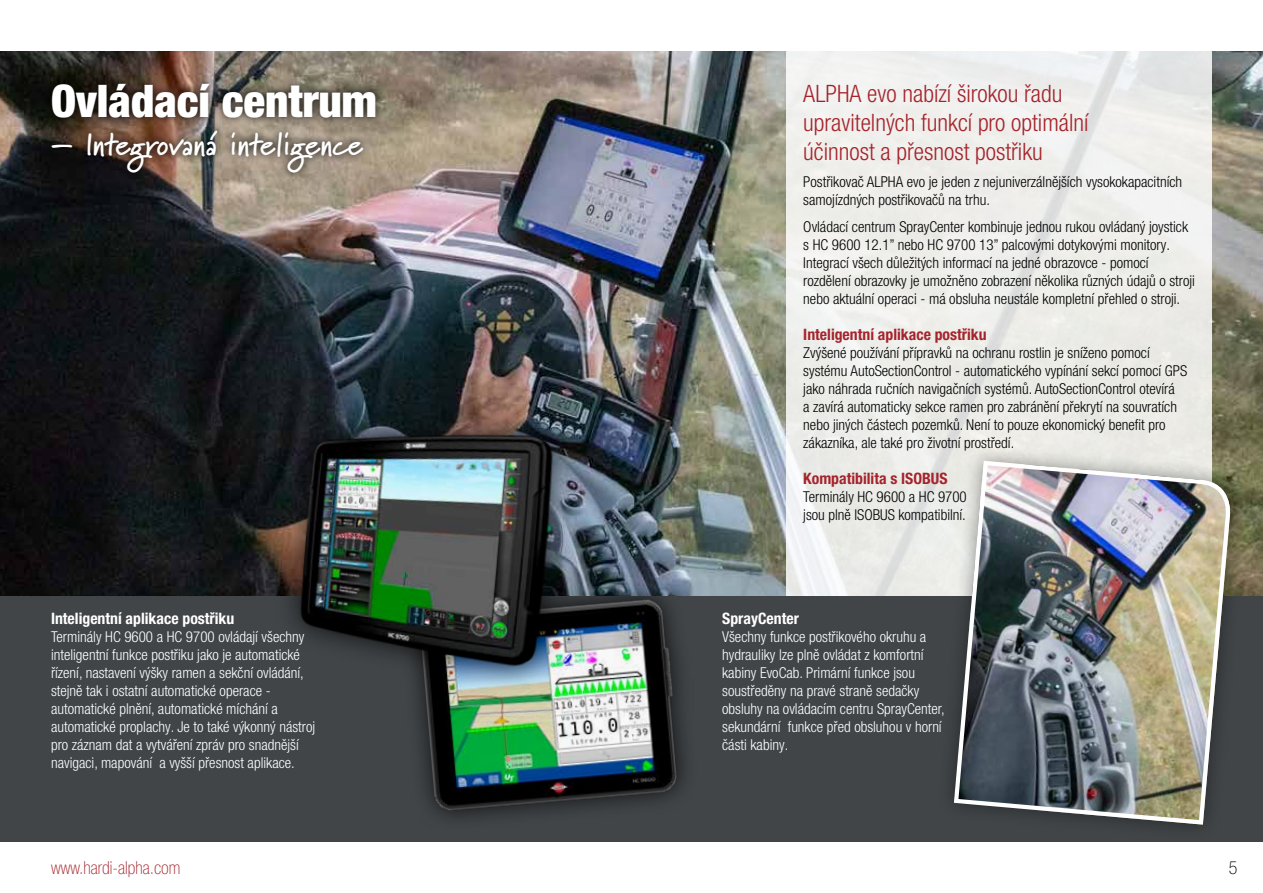
<style>
.page{position:relative;width:1263px;height:893px;background:#fff}
.page>*{position:absolute;margin:0;border:0;box-sizing:border-box;transform-origin:0 0}
.t1{font:900 condensed 45px "Helvetica Neue LT Pro";color:#fff}
.t2{font:700 31.5px "Marydale";color:#fff}
.t3{font:300 condensed 24px/28.8px "Helvetica Neue LT Pro";color:#a5242c}
.t4{font:100 condensed 18px "Helvetica Neue LT Pro";color:#a5242c}
.t5{font:100 condensed 18px "Helvetica Neue LT Pro";color:#000}
.t6{font:700 condensed 15.75px "Helvetica Neue LT Pro";color:#a5242c}
.t7{font:700 condensed 15.75px "Helvetica Neue LT Pro";color:#fff}
.t8{font:300 condensed 15px/18px "Helvetica Neue LT Pro";color:#000}
.t9{font:300 condensed 15px/18px "Helvetica Neue LT Pro";color:#fff}
</style>
<div class="page">
<div style="left:0;top:595px;width:1263px;height:247px;background:#414548"></div>
<img style="left:0;top:51px;width:1263px;height:544px">
<div style="left:401px;top:579px;width:297px;height:252px;background:#000;opacity:.75"></div>
<img style="left:406px;top:591px;width:291px;height:227px">
<div style="left:276px;top:410px;width:302px;height:281px;background:#000;opacity:.75"></div>
<img style="left:267px;top:408px;width:347px;height:273px">
<div style="left:43px;top:75px;width:341px;height:106px;background:#000;opacity:.75"></div>
<div style="left:786px;top:51px;width:426px;height:544px;background:#eeeeea"></div>
<div style="left:937px;top:444px;width:311px;height:398px;background:#000;opacity:.4"></div>
<img style="left:951px;top:459px;width:281px;height:368px">
<h1 class="t1" style="left:51px;top:74px;width:327px">Ovládací centrum</h1>
<h2 class="t2" style="left:51px;top:126px;width:314px">– Integrovaná inteligence</h2>
<p class="t7" style="left:51px;top:609px;width:185px">Inteligentní aplikace postřiku</p>
<p class="t9" style="left:51px;top:627px;width:266px">Terminály HC 9600 a HC 9700 ovládají všechny inteligentní funkce postřiku jako je automatické řízení, nastavení výšky ramen a sekční ovládání, stejně tak i ostatní automatické operace - automatické plnění, automatické míchání a automatické proplachy. Je to také výkonný nástroj pro záznam dat a vytváření zpráv pro snadnější navigaci, mapování a vyšší přesnost aplikace.</p>
<h3 class="t3" style="left:803px;top:79px;width:287px">ALPHA evo nabízí širokou řadu upravitelných funkcí pro optimální účinnost a přesnost postřiku</h3>
<p class="t8" style="left:803px;top:172px;width:380px">Postřikovač ALPHA evo je jeden z nejuniverzálnějších vysokokapacitních samojízdných postřikovačů na trhu.</p>
<p class="t8" style="left:803px;top:217px;width:393px">Ovládací centrum SprayCenter kombinuje jednou rukou ovládaný joystick s HC 9600 12.1” nebo HC 9700 13” palcovými dotykovými monitory.<br>Integrací všech důležitých informací na jedné obrazovce - pomocí rozdělení obrazovky je umožněno zobrazení několika různých údajů o stroji nebo aktuální operaci - má obsluha neustále kompletní přehled o stroji.</p>
<p class="t6" style="left:803px;top:325px;width:185px">Inteligentní aplikace postřiku</p>
<p class="t8" style="left:803px;top:343px;width:385px">Zvýšené používání přípravků na ochranu rostlin je sníženo pomocí systému AutoSectionControl - automatického vypínání sekcí pomocí GPS jako náhrada ručních navigačních systémů. AutoSectionControl otevírá<br>a zavírá automaticky sekce ramen pro zabránění překrytí na souvratích nebo jiných částech pozemků. Není to pouze ekonomický benefit pro zákazníka, ale také pro životní prostředí.</p>
<p class="t6" style="left:803px;top:469px;width:146px">Kompatibilita s ISOBUS</p>
<p class="t8" style="left:803px;top:487px;width:165px">Terminály HC 9600 a HC 9700 jsou plně ISOBUS kompatibilní.</p>
<p class="t7" style="left:722px;top:609px;width:78px">SprayCenter</p>
<p class="t9" style="left:722px;top:627px;width:224px">Všechny funkce postřikového okruhu a hydrauliky lze plně ovládat z komfortní kabiny EvoCab. Primární funkce jsou soustředěny na pravé straně sedačky obsluhy na ovládacím centru SprayCenter, sekundární funkce před obsluhou v horní části kabiny.</p>
<p class="t4" style="left:51px;top:857px;width:131px">www.hardi-alpha.com</p>
<p class="t5" style="left:1229px;top:857px;width:10px">5</p>
</div>
